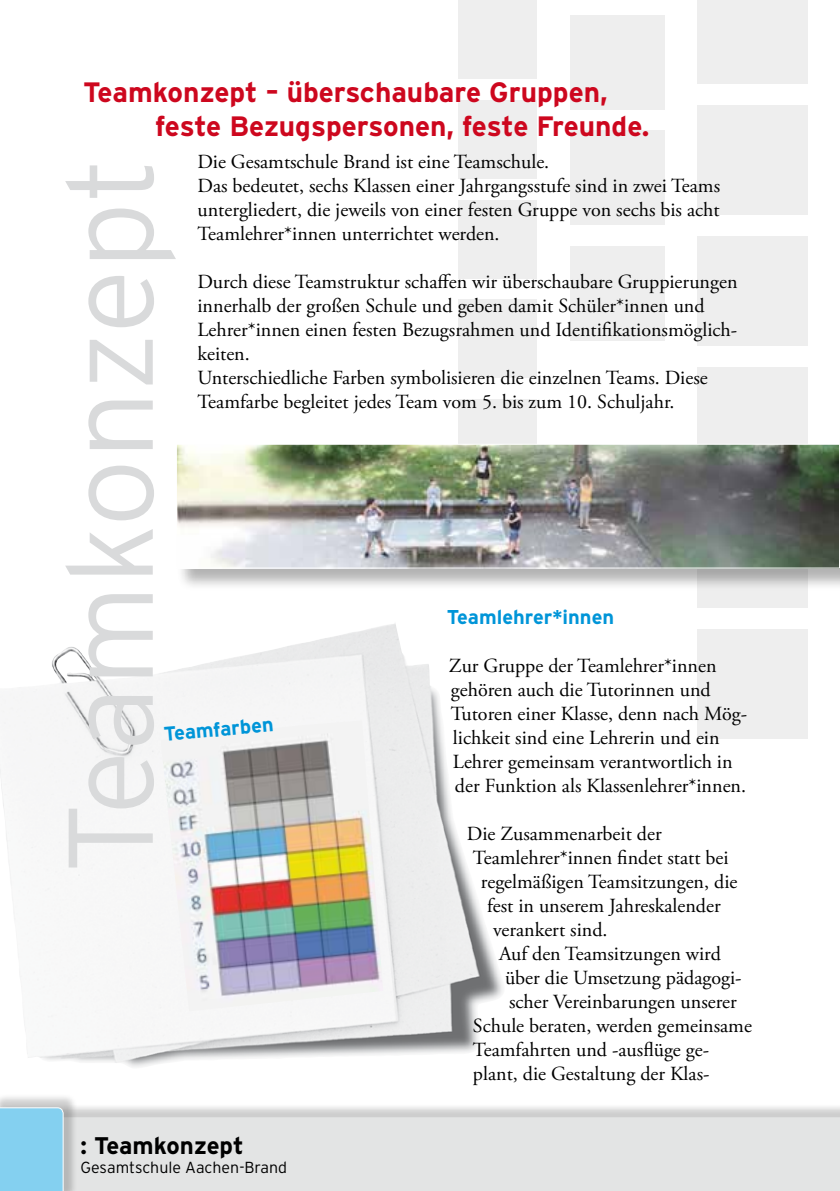
<style>
.page{position:relative;width:840px;height:1191px;background:#fff}
.page>*{position:absolute;margin:0;border:0;box-sizing:border-box;transform-origin:0 0}
.t1{font:300 120px "Interstate Plus";letter-spacing:-.005em;color:#d9dadb}
.t2{font:700 28px/33.6px "Interstate Plus";color:#cd071e}
.t3{font:700 24px "Interstate Plus";letter-spacing:-.005em;color:#000}
.t4{font:20px/24px "Adobe Garamond Pro";color:#000}
.t5{font:700 20px "Interstate Plus";color:#0095d8}
.t6{font:300 16px "Interstate Plus";color:#000}
</style>
<div class="page">
<div style="left:458px;top:0;width:78px;height:79px;background:#eee"></div>
<div style="left:458px;top:100px;width:78px;height:79px;background:#eee"></div>
<div style="left:458px;top:200px;width:78px;height:78px;background:#eee"></div>
<div style="left:458px;top:299px;width:78px;height:79px;background:#eee"></div>
<div style="left:458px;top:399px;width:78px;height:79px;background:#eee"></div>
<div style="left:697px;top:0;width:110px;height:84px;background:#eee"></div>
<div style="left:697px;top:105px;width:110px;height:110px;background:#eee"></div>
<div style="left:697px;top:236px;width:110px;height:110px;background:#eee"></div>
<div style="left:697px;top:367px;width:110px;height:110px;background:#eee"></div>
<div style="left:697px;top:498px;width:110px;height:110px;background:#eee"></div>
<div style="left:697px;top:629px;width:110px;height:110px;background:#eee"></div>
<div style="left:569px;top:16px;width:95px;height:94px;background:#eee"></div>
<div style="left:569px;top:131px;width:95px;height:94px;background:#eee"></div>
<div style="left:569px;top:246px;width:95px;height:94px;background:#eee"></div>
<img style="left:0;top:623px;width:503px;height:444px">
<div style="left:0;top:1103px;width:839px;height:88px;background:#000;opacity:.2"></div>
<div style="left:78px;top:1117px;width:761px;height:74px;background:#e3e4e4"></div>
<div style="left:0;top:1093px;width:78px;height:98px;background:#000;opacity:.2"></div>
<div style="left:0;top:1107px;width:64px;height:84px;background:#84d0f0"></div>
<div style="left:176px;top:444px;width:663px;height:147px;background:#000;opacity:.3"></div>
<img style="left:178px;top:446px;width:659px;height:120px">
<div style="left:176px;top:444px;width:663px;height:124px;border:1px solid #fff"></div>
<svg style="left:839px;top:568px;width:1px;height:18px"></svg>
<img style="left:160px;top:720px;width:223px;height:291px">
<h2 class="t2" style="left:155px;top:75px;width:495px;text-indent:-72px">Teamkonzept – überschaubare Gruppen, feste Bezugspersonen, feste Freunde.</h2>
<p class="t4" style="left:197px;top:150px;width:524px">Die Gesamtschule Brand ist eine Teamschule.<br>Das bedeutet, sechs Klassen einer Jahrgangsstufe sind in zwei Teams untergliedert, die jeweils von einer festen Gruppe von sechs bis acht Teamlehrer*innen unterrichtet werden.</p>
<p class="t4" style="left:197px;top:270px;width:541px">Durch diese Teamstruktur schaffen wir überschaubare Gruppierungen innerhalb der großen Schule und geben damit Schüler*innen und Lehrer*innen einen festen Bezugsrahmen und Identifikationsmöglich&shy;keiten.<br>Unterschiedliche Farben symbolisieren die einzelnen Teams. Diese Teamfarbe begleitet jedes Team vom 5. bis zum 10. Schuljahr.</p>
<h1 class="t1" style="left:43px;top:873px;width:717px;rotate:-90deg">Teamkonzept</h1>
<p class="t5" style="left:446px;top:606px;width:168px">Teamlehrer*innen</p>
<p class="t4" style="left:448px;top:654px;width:299px">Zur Gruppe der Teamlehrer*innen gehören auch die Tutorinnen und Tutoren einer Klasse, denn nach Mög&shy;lichkeit sind eine Lehrerin und ein Lehrer gemeinsam verantwortlich in der Funktion als Klassenlehrer*innen.</p>
<p class="t4" style="left:466px;top:822px;width:196px">Die Zusammenarbeit der</p>
<p class="t4" style="left:472px;top:846px;width:257px">Teamlehrer*innen findet statt bei</p>
<p class="t4" style="left:480px;top:870px;width:258px">regelmäßigen Teamsitzungen, die</p>
<p class="t4" style="left:486px;top:894px;width:235px">fest in unserem Jahreskalender</p>
<p class="t4" style="left:492px;top:918px;width:116px">verankert sind.</p>
<p class="t4" style="left:498px;top:942px;width:223px">Auf den Teamsitzungen wird</p>
<p class="t4" style="left:504px;top:966px;width:238px">über die Umsetzung pädagogi-</p>
<p class="t4" style="left:508px;top:990px;width:229px">scher Vereinbarungen unserer</p>
<p class="t4" style="left:472px;top:1014px;width:280px">Schule beraten, werden gemeinsame</p>
<p class="t4" style="left:472px;top:1038px;width:237px">Teamfahrten und -ausflüge ge-</p>
<p class="t4" style="left:472px;top:1062px;width:238px">plant, die Gestaltung der Klas-</p>
<p class="t5" style="left:163px;top:723px;width:111px;rotate:-5deg">Teamfarben</p>
<p class="t3" style="left:81px;top:1132px;width:164px">: Teamkonzept</p>
<p class="t6" style="left:81px;top:1158px;width:208px">Gesamtschule Aachen-Brand</p>
</div>
